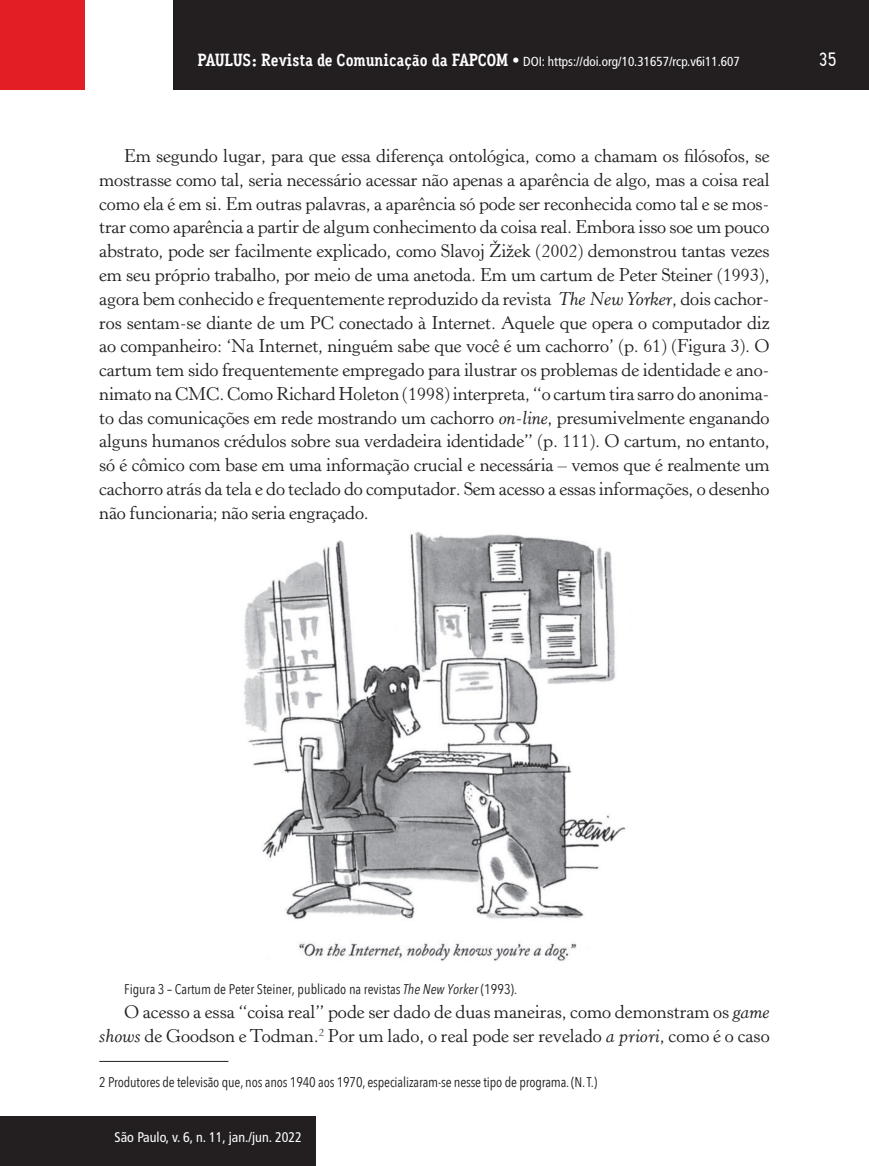
<style>
.page{position:relative;width:869px;height:1166px;background:#fff}
.page>*{position:absolute;margin:0;border:0;box-sizing:border-box;transform-origin:0 0}
.t1{font:500 19.25px "Aaux Office";color:#fff}
.t2{font:18.38px/23.8px "Horley Old Style";color:#231f20;text-align:justify}
.t3{font:14px "Avenir Next Condensed";letter-spacing:-.01em;color:#231f20}
.t4{font:condensed 14px "Frutiger LT Std";color:#fff}
.t5{font:condensed 13.12px "Frutiger LT Std";color:#fff}
.s1{font-family:"Aaux Office";font-weight:700;font-stretch:normal;font-size:17.5px}
.s2{font-family:"Aaux Office";font-weight:500;font-stretch:normal;font-size:17.5px}
.s3{font-style:italic}
.s4{font-family:"Avenir Next LT Pro";font-style:italic;font-stretch:condensed}
</style>
<div class="page">
<div style="left:173px;top:0;width:695px;height:89px;background:#231f20"></div>
<div style="left:0;top:0;width:85px;height:90px;background:#e41e25"></div>
<div style="left:1px;top:1116px;width:314px;height:50px;background:#231f20"></div>
<img style="left:243px;top:531px;width:383px;height:430px">
<hr style="left:99px;top:1061px;width:129px;height:1px;background:#231f20">
<p class="t5" style="left:197px;top:53px;width:543px"><span class="s1">PAULUS: Revista de Comunicação da FAPCOM</span> <span class="s2">•</span> DOI: https://doi.org/10.31657/rcp.v6i11.607</p>
<p class="t1" style="left:818px;top:48px;width:19px">35</p>
<p class="t2" style="left:99px;top:145px;width:671px;text-indent:25px">Em segundo lugar, para que essa diferença ontológica, como a chamam os filósofos, se mostrasse como tal, seria necessário acessar não apenas a aparência de algo, mas a coisa real como ela é em si. Em outras palavras, a aparência só pode ser reconhecida como tal e se mos&shy;trar como aparência a partir de algum conhecimento da coisa real. Embora isso soe um pouco abstrato, pode ser facilmente explicado, como Slavoj Žižek (2002) demonstrou tantas vezes em seu próprio trabalho, por meio de uma anetoda. Em um cartum de Peter Steiner (1993), agora bem conhecido e frequentemente reproduzido da revista <span class="s3">The New Yorker</span>, dois cachor&shy;ros sentam-se diante de um PC conectado à Internet. Aquele que opera o computador diz ao companheiro: ‘Na Internet, ninguém sabe que você é um cachorro’ (p. 61) (Figura 3). O cartum tem sido frequentemente empregado para ilustrar os problemas de identidade e ano&shy;nimato na CMC. Como Richard Holeton (1998) interpreta, “o cartum tira sarro do anonima&shy;to das comunicações em rede mostrando um cachorro <span class="s3">on-line</span>, presumivelmente enganando alguns humanos crédulos sobre sua verdadeira identidade” (p. 111). O cartum, no entanto, só é cômico com base em uma informação crucial e necessária – vemos que é realmente um cachorro atrás da tela e do teclado do computador. Sem acesso a essas informações, o desenho não funcionaria; não seria engraçado.</p>
<p class="t3" style="left:124px;top:977px;width:394px">Figura 3 – Cartum de Peter Steiner, publicado na revistas <span class="s4">The New Yorker</span> (1993).</p>
<p class="t2" style="left:99px;top:1000px;width:671px;text-align:right">O acesso a essa “coisa real” pode ser dado de duas maneiras, como demonstram os <span class="s3">game shows</span> de Goodson e Todman.<sup>2</sup> Por um lado, o real pode ser revelado <span class="s3">a priori</span>, como é o caso</p>
<p class="t3" style="left:99px;top:1070px;width:499px">2 Produtores de televisão que, nos anos 1940 aos 1970, especializaram-se nesse tipo de programa. (N. T.)</p>
<p class="t4" style="left:114px;top:1129px;width:189px">São Paulo, v. 6, n. 11, jan./jun. 2022</p>
</div>
